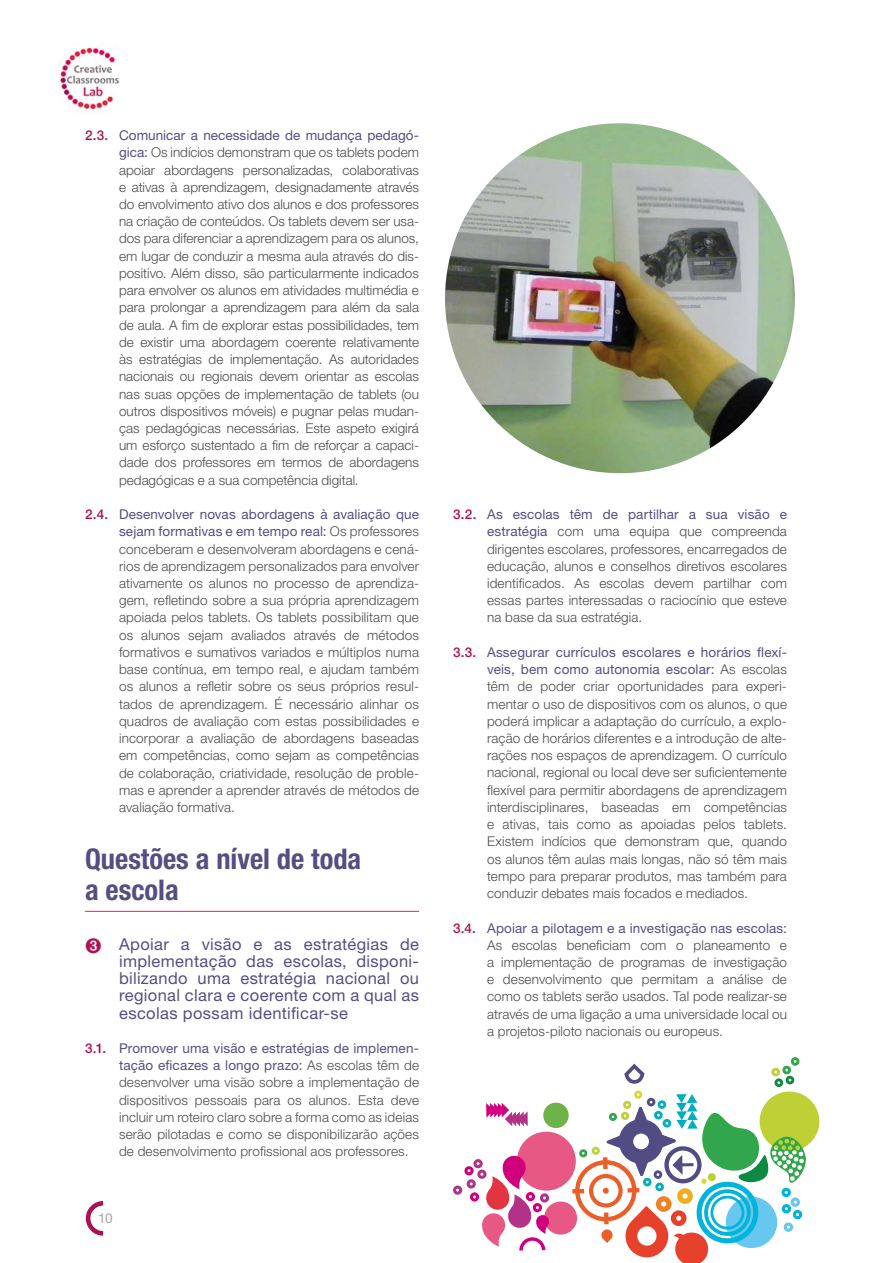
<style>
.page{position:relative;width:893px;height:1263px;background:#fff}
.page>*{position:absolute;margin:0;border:0;box-sizing:border-box;transform-origin:0 0}
.t1{font:700 condensed 28.5px/31.5px "Helvetica Neue LT Pro";color:#564e83}
.t2{font:16.5px/17.2px "Helvetica Neue LT Pro";letter-spacing:.025em;color:#564e83;text-align:justify}
.t3{font:300 13.5px/17.2px "Helvetica Neue LT Pro";letter-spacing:.01em;color:#4b4b4d;text-align:justify}
.t4{font:13.5px "Helvetica Neue LT Pro";color:#a3a4a6}
.s1{font-weight:500;color:#ae1152}
.s2{font-weight:400;color:#564e83}
.s3{color:#ae1152}
</style>
<div class="page">
<img style="left:58px;top:45px;width:62px;height:66px">
<svg style="left:85px;top:1201px;width:19px;height:35px"></svg>
<svg style="left:572px;top:1189px;width:3px;height:4px"></svg>
<div style="left:575px;top:1160px;width:62px;height:62px;border:4px solid #e95e29;border-radius:50%"></div>
<svg style="left:543px;top:1102px;width:26px;height:26px"></svg>
<svg style="left:579px;top:1057px;width:241px;height:206px"></svg>
<div style="left:517px;top:1131px;width:59px;height:60px;background:#e85885;border-radius:50%"></div>
<div style="left:544px;top:1201px;width:33px;height:34px;background:#e85885;border-radius:50%"></div>
<svg style="left:453px;top:1156px;width:96px;height:95px"></svg>
<svg style="left:486px;top:1103px;width:42px;height:23px"></svg>
<hr style="left:85px;top:911px;width:334px;height:1px;background:#e41e6a">
<img style="left:445px;top:123px;width:350px;height:351px">
<p class="t3" style="left:119px;top:126px;width:301px;text-indent:-34px"><span class="s1">2.3.</span> <span class="s2">Comunicar a necessidade de mudança pedagó&shy;gica:</span> Os indícios demonstram que os tablets podem apoiar abordagens personalizadas, colaborativas e ativas à aprendizagem, designadamente através do envolvimento ativo dos alunos e dos professores na criação de conteúdos. Os tablets devem ser usa&shy;dos para diferenciar a aprendizagem para os alunos, em lugar de conduzir a mesma aula através do dis&shy;positivo. Além disso, são particularmente indicados para envolver os alunos em atividades multimédia e para prolongar a aprendizagem para além da sala de aula. A fim de explorar estas possibilidades, tem de existir uma abordagem coerente relativamente às estratégias de implementação. As autoridades nacionais ou regionais devem orientar as escolas nas suas opções de implementação de tablets (ou outros dispositivos móveis) e pugnar pelas mudan&shy;ças pedagógicas necessárias. Este aspeto exigirá um esforço sustentado a fim de reforçar a capaci&shy;dade dos professores em termos de abordagens pedagógicas e a sua competência digital.</p>
<p class="t3" style="left:119px;top:505px;width:301px;text-indent:-34px"><span class="s1">2.4.</span> <span class="s2">Desenvolver novas abordagens à avaliação que sejam formativas e em tempo real:</span> Os professores conceberam e desenvolveram abordagens e cená&shy;rios de aprendizagem personalizados para envolver ativamente os alunos no processo de aprendiza&shy;gem, refletindo sobre a sua própria aprendizagem apoiada pelos tablets. Os tablets possibilitam que os alunos sejam avaliados através de métodos formativos e sumativos variados e múltiplos numa base contínua, em tempo real, e ajudam também os alunos a refletir sobre os seus próprios resul&shy;tados de aprendizagem. É necessário alinhar os quadros de avaliação com estas possibilidades e incorporar a avaliação de abordagens baseadas em competências, como sejam as competências de colaboração, criatividade, resolução de proble&shy;mas e aprender a aprender através de métodos de avaliação formativa.</p>
<h1 class="t1" style="left:85px;top:842px;width:278px">Questões a nível de toda a escola</h1>
<p class="t2" style="left:119px;top:935px;width:301px;text-indent:-34px"><span class="s3">➌</span> Apoiar a visão e as estratégias de implementação das escolas, disponi&shy;bilizando uma estratégia nacional ou regional clara e coerente com a qual as escolas possam identificar-se</p>
<p class="t3" style="left:119px;top:1039px;width:301px;text-indent:-34px"><span class="s1">3.1.</span> <span class="s2">Promover uma visão e estratégias de implemen&shy;tação eficazes a longo prazo:</span> As escolas têm de desenvolver uma visão sobre a implementação de dispositivos pessoais para os alunos. Esta deve incluir um roteiro claro sobre a forma como as ideias serão pilotadas e como se disponibilizarão ações de desenvolvimento profissional aos professores.</p>
<p class="t4" style="left:98px;top:1210px;width:16px">10</p>
<p class="t3" style="left:487px;top:505px;width:301px;text-indent:-34px"><span class="s1">3.2.</span> <span class="s2">As escolas têm de partilhar a sua visão e estratégia</span> com uma equipa que compreenda dirigentes escolares, professores, encarregados de educação, alunos e conselhos diretivos escolares identificados. As escolas devem partilhar com essas partes interessadas o raciocínio que esteve na base da sua estratégia.</p>
<p class="t3" style="left:487px;top:643px;width:301px;text-indent:-34px"><span class="s1">3.3.</span> <span class="s2">Assegurar currículos escolares e horários flexí&shy;veis, bem como autonomia escolar:</span> As escolas têm de poder criar oportunidades para experi&shy;mentar o uso de dispositivos com os alunos, o que poderá implicar a adaptação do currículo, a explo&shy;ração de horários diferentes e a introdução de alte&shy;rações nos espaços de aprendizagem. O currículo nacional, regional ou local deve ser suficientemente flexível para permitir abordagens de aprendizagem interdisciplinares, baseadas em competências e ativas, tais como as apoiadas pelos tablets.<br>Existem indícios que demonstram que, quando os alunos têm aulas mais longas, não só têm mais tempo para preparar produtos, mas também para conduzir debates mais focados e mediados.</p>
<p class="t3" style="left:487px;top:919px;width:301px;text-indent:-34px"><span class="s1">3.4.</span> <span class="s2">Apoiar a pilotagem e a investigação nas escolas:<br></span>As escolas beneficiam com o planeamento e a implementação de programas de investigação e desenvolvimento que permitam a análise de como os tablets serão usados. Tal pode realizar-se através de uma ligação a uma universidade local ou a projetos-piloto nacionais ou europeus.</p>
</div>
